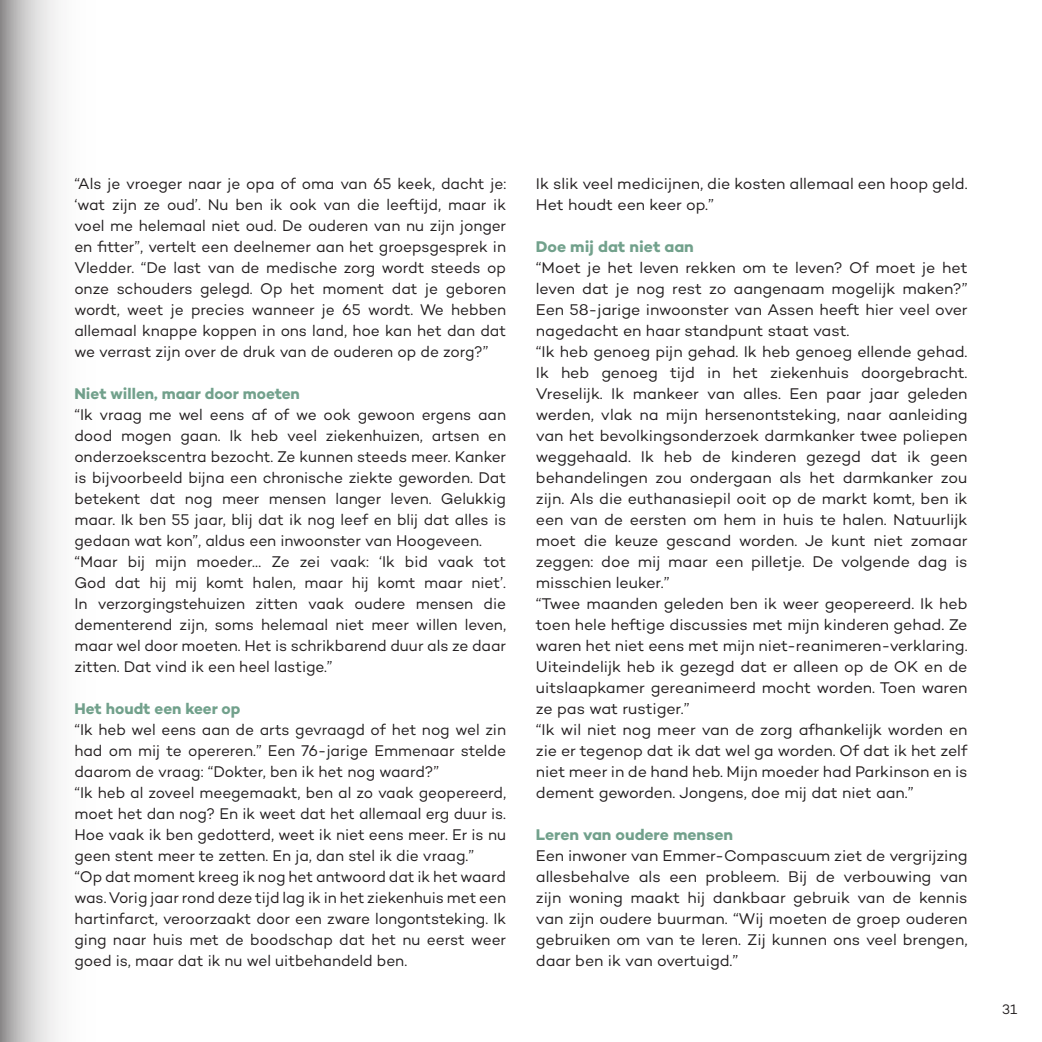
<style>
.page{position:relative;width:1042px;height:1042px;background:#fff}
.page>*{position:absolute;margin:0;border:0;box-sizing:border-box;transform-origin:0 0}
.t1{font:15.75px/21px "Campton";letter-spacing:-.005em;color:#231f20}
.t2{font:700 15.75px "Campton";color:#72a18c}
.t3{font:14px "Campton";color:#231f20}
</style>
<div class="page">
<svg style="left:0;top:0;width:58px;height:1042px"></svg>
<p class="t1" style="left:74px;top:173px;width:433px;text-align:justify">“Als je vroeger naar je opa of oma van 65 keek, dacht je: ‘wat zijn ze oud’. Nu ben ik ook van die leeftijd, maar ik voel me helemaal niet oud. De ouderen van nu zijn jonger en fitter”, vertelt een deelnemer aan het groepsgesprek in Vledder. “De last van de medische zorg wordt steeds op onze schouders gelegd. Op het moment dat je geboren wordt, weet je precies wanneer je 65 wordt. We hebben allemaal knappe koppen in ons land, hoe kan het dan dat we verrast zijn over de druk van de ouderen op de zorg?”</p>
<p class="t2" style="left:74px;top:384px;width:227px">Niet willen, maar door moeten</p>
<p class="t1" style="left:74px;top:404px;width:433px">“Ik vraag me wel eens af of we ook gewoon ergens aan dood mogen gaan. Ik heb veel ziekenhuizen, artsen en onderzoekscentra bezocht. Ze kunnen steeds meer. Kanker is bijvoorbeeld bijna een chronische ziekte geworden. Dat betekent dat nog meer mensen langer leven. Gelukkig maar. Ik ben 55 jaar, blij dat ik nog leef en blij dat alles is gedaan wat kon”, aldus een inwoonster van Hoogeveen. “Maar bij mijn moeder… Ze zei vaak: ‘Ik bid vaak tot God dat hij mij komt halen, maar hij komt maar niet’.<br>In verzorgingstehuizen zitten vaak oudere mensen die dementerend zijn, soms helemaal niet meer willen leven, maar wel door moeten. Het is schrikbarend duur als ze daar zitten. Dat vind ik een heel lastige.”</p>
<p class="t2" style="left:74px;top:698px;width:168px">Het houdt een keer op</p>
<p class="t1" style="left:74px;top:719px;width:433px">“Ik heb wel eens aan de arts gevraagd of het nog wel zin had om mij te opereren.” Een 76-jarige Emmenaar stelde daarom de vraag: “Dokter, ben ik het nog waard?”<br>“Ik heb al zoveel meegemaakt, ben al zo vaak geopereerd, moet het dan nog? En ik weet dat het allemaal erg duur is.<br>Hoe vaak ik ben gedotterd, weet ik niet eens meer. Er is nu geen stent meer te zetten. En ja, dan stel ik die vraag.”<br>“Op dat moment kreeg ik nog het antwoord dat ik het waard was. Vorig jaar rond deze tijd lag ik in het ziekenhuis met een hartinfarct, veroorzaakt door een zware longontsteking. Ik ging naar huis met de boodschap dat het nu eerst weer goed is, maar dat ik nu wel uitbehandeld ben.</p>
<p class="t1" style="left:536px;top:173px;width:433px">Ik slik veel medicijnen, die kosten allemaal een hoop geld.<br>Het houdt een keer op.”</p>
<p class="t2" style="left:536px;top:237px;width:160px">Doe mij dat niet aan</p>
<p class="t1" style="left:536px;top:257px;width:433px">“Moet je het leven rekken om te leven? Of moet je het leven dat je nog rest zo aangenaam mogelijk maken?” Een 58-jarige inwoonster van Assen heeft hier veel over nagedacht en haar standpunt staat vast.<br>“Ik heb genoeg pijn gehad. Ik heb genoeg ellende gehad.<br>Ik heb genoeg tijd in het ziekenhuis doorgebracht.<br>Vreselijk. Ik mankeer van alles. Een paar jaar geleden werden, vlak na mijn hersenontsteking, naar aanleiding van het bevolkingsonderzoek darmkanker twee poliepen weggehaald. Ik heb de kinderen gezegd dat ik geen behandelingen zou ondergaan als het darmkanker zou zijn. Als die euthanasiepil ooit op de markt komt, ben ik een van de eersten om hem in huis te halen. Natuurlijk moet die keuze gescand worden. Je kunt niet zomaar zeggen: doe mij maar een pilletje. De volgende dag is misschien leuker.”<br>“Twee maanden geleden ben ik weer geopereerd. Ik heb toen hele heftige discussies met mijn kinderen gehad. Ze waren het niet eens met mijn niet-reanimeren-verklaring.<br>Uiteindelijk heb ik gezegd dat er alleen op de OK en de uitslaapkamer gereanimeerd mocht worden. Toen waren ze pas wat rustiger.”<br>“Ik wil niet nog meer van de zorg afhankelijk worden en zie er tegenop dat ik dat wel ga worden. Of dat ik het zelf niet meer in de hand heb. Mijn moeder had Parkinson en is dement geworden. Jongens, doe mij dat niet aan.”</p>
<p class="t2" style="left:536px;top:824px;width:199px">Leren van oudere mensen</p>
<p class="t1" style="left:536px;top:845px;width:433px;text-align:justify">Een inwoner van Emmer-Compascuum ziet de vergrijzing allesbehalve als een probleem. Bij de verbouwing van zijn woning maakt hij dankbaar gebruik van de kennis van zijn oudere buurman. “Wij moeten de groep ouderen gebruiken om van te leren. Zij kunnen ons veel brengen, daar ben ik van overtuigd.”</p>
<p class="t3" style="left:1002px;top:1001px;width:17px">31</p>
</div>
